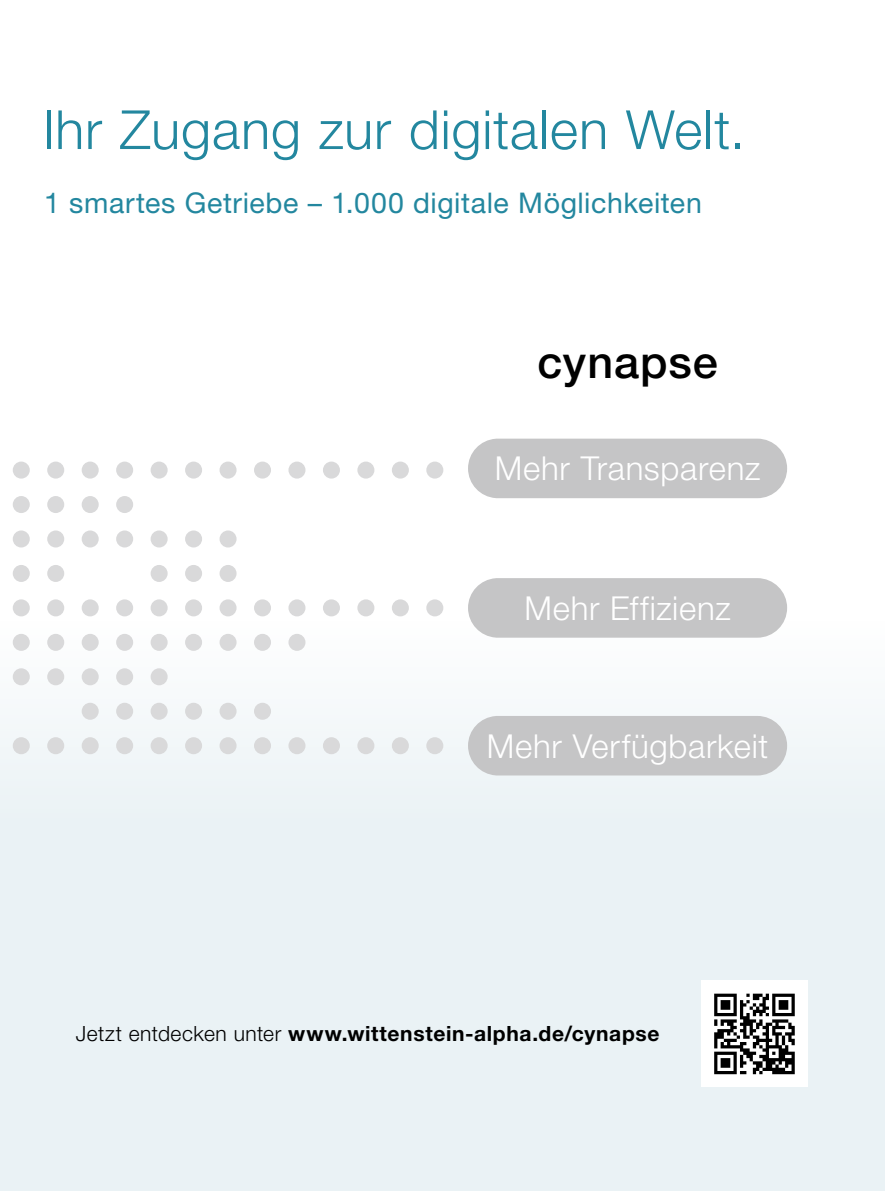
<style>
.page{position:relative;width:885px;height:1191px;background:#fff}
.page>*{position:absolute;margin:0;border:0;box-sizing:border-box;transform-origin:0 0}
.Headline_HN_45_light{font:300 54px "Helvetica Neue LT Std";letter-spacing:.015em;color:#23879f}
.Headline_HN_45_light-2{font:500 45px "Helvetica Neue LT Std";letter-spacing:.02em;color:#000}
.Headline_HN_45_light-3{font:300 33px "Helvetica Neue LT Std";letter-spacing:.02em;color:#fff}
.Subline_HN_65_med__1{font:28.5px "Helvetica Neue LT Std";letter-spacing:.02em;color:#23879f}
.Subline_HN_65_med__1-2{font:700 21px "Helvetica Neue LT Std";letter-spacing:.03em;color:#000}
.s1{font-weight:300}
</style>
<div class="page">
<div style="left:0;top:621px;width:884px;height:570px;background:#eaf2f5"></div>
<div style="left:13px;top:461px;width:17px;height:17px;background:#d9d9da;border-radius:50%"></div>
<div style="left:47px;top:461px;width:17px;height:17px;background:#d9d9da;border-radius:50%"></div>
<div style="left:82px;top:461px;width:17px;height:17px;background:#d9d9da;border-radius:50%"></div>
<div style="left:116px;top:461px;width:17px;height:17px;background:#d9d9da;border-radius:50%"></div>
<div style="left:151px;top:461px;width:17px;height:17px;background:#d9d9da;border-radius:50%"></div>
<div style="left:185px;top:461px;width:17px;height:17px;background:#d9d9da;border-radius:50%"></div>
<div style="left:219px;top:461px;width:17px;height:17px;background:#d9d9da;border-radius:50%"></div>
<div style="left:254px;top:461px;width:17px;height:17px;background:#d9d9da;border-radius:50%"></div>
<div style="left:288px;top:461px;width:17px;height:17px;background:#d9d9da;border-radius:50%"></div>
<div style="left:323px;top:461px;width:17px;height:17px;background:#d9d9da;border-radius:50%"></div>
<div style="left:357px;top:461px;width:17px;height:17px;background:#d9d9da;border-radius:50%"></div>
<div style="left:392px;top:461px;width:17px;height:17px;background:#d9d9da;border-radius:50%"></div>
<div style="left:426px;top:461px;width:17px;height:17px;background:#d9d9da;border-radius:50%"></div>
<div style="left:13px;top:496px;width:17px;height:17px;background:#d9d9da;border-radius:50%"></div>
<div style="left:47px;top:496px;width:17px;height:17px;background:#d9d9da;border-radius:50%"></div>
<div style="left:82px;top:496px;width:17px;height:17px;background:#d9d9da;border-radius:50%"></div>
<div style="left:116px;top:496px;width:17px;height:17px;background:#d9d9da;border-radius:50%"></div>
<div style="left:13px;top:530px;width:17px;height:17px;background:#d9d9da;border-radius:50%"></div>
<div style="left:47px;top:530px;width:17px;height:17px;background:#d9d9da;border-radius:50%"></div>
<div style="left:82px;top:530px;width:17px;height:17px;background:#d9d9da;border-radius:50%"></div>
<div style="left:116px;top:530px;width:17px;height:17px;background:#d9d9da;border-radius:50%"></div>
<div style="left:151px;top:530px;width:17px;height:17px;background:#d9d9da;border-radius:50%"></div>
<div style="left:185px;top:530px;width:17px;height:17px;background:#d9d9da;border-radius:50%"></div>
<div style="left:219px;top:530px;width:17px;height:17px;background:#d9d9da;border-radius:50%"></div>
<div style="left:13px;top:565px;width:17px;height:17px;background:#d9d9da;border-radius:50%"></div>
<div style="left:47px;top:565px;width:17px;height:17px;background:#d9d9da;border-radius:50%"></div>
<div style="left:151px;top:565px;width:17px;height:17px;background:#d9d9da;border-radius:50%"></div>
<div style="left:185px;top:565px;width:17px;height:17px;background:#d9d9da;border-radius:50%"></div>
<div style="left:219px;top:565px;width:17px;height:17px;background:#d9d9da;border-radius:50%"></div>
<div style="left:13px;top:599px;width:17px;height:17px;background:#d9d9da;border-radius:50%"></div>
<div style="left:47px;top:599px;width:17px;height:17px;background:#d9d9da;border-radius:50%"></div>
<div style="left:82px;top:599px;width:17px;height:17px;background:#d9d9da;border-radius:50%"></div>
<div style="left:116px;top:599px;width:17px;height:17px;background:#d9d9da;border-radius:50%"></div>
<div style="left:151px;top:599px;width:17px;height:17px;background:#d9d9da;border-radius:50%"></div>
<div style="left:185px;top:599px;width:17px;height:17px;background:#d9d9da;border-radius:50%"></div>
<div style="left:219px;top:599px;width:17px;height:17px;background:#d9d9da;border-radius:50%"></div>
<div style="left:254px;top:599px;width:17px;height:17px;background:#d9d9da;border-radius:50%"></div>
<div style="left:288px;top:599px;width:17px;height:17px;background:#d9d9da;border-radius:50%"></div>
<div style="left:323px;top:599px;width:17px;height:17px;background:#d9d9da;border-radius:50%"></div>
<div style="left:357px;top:599px;width:17px;height:17px;background:#d9d9da;border-radius:50%"></div>
<div style="left:392px;top:599px;width:17px;height:17px;background:#d9d9da;border-radius:50%"></div>
<div style="left:426px;top:599px;width:17px;height:17px;background:#d9d9da;border-radius:50%"></div>
<div style="left:13px;top:634px;width:17px;height:17px;background:#d9d9da;border-radius:50%"></div>
<div style="left:47px;top:634px;width:17px;height:17px;background:#d9d9da;border-radius:50%"></div>
<div style="left:82px;top:634px;width:17px;height:17px;background:#d9d9da;border-radius:50%"></div>
<div style="left:116px;top:634px;width:17px;height:17px;background:#d9d9da;border-radius:50%"></div>
<div style="left:151px;top:634px;width:17px;height:17px;background:#d9d9da;border-radius:50%"></div>
<div style="left:185px;top:634px;width:17px;height:17px;background:#d9d9da;border-radius:50%"></div>
<div style="left:219px;top:634px;width:17px;height:17px;background:#d9d9da;border-radius:50%"></div>
<div style="left:254px;top:634px;width:17px;height:17px;background:#d9d9da;border-radius:50%"></div>
<div style="left:288px;top:634px;width:17px;height:17px;background:#d9d9da;border-radius:50%"></div>
<div style="left:13px;top:668px;width:17px;height:17px;background:#d9d9da;border-radius:50%"></div>
<div style="left:47px;top:668px;width:17px;height:17px;background:#d9d9da;border-radius:50%"></div>
<div style="left:82px;top:668px;width:17px;height:17px;background:#d9d9da;border-radius:50%"></div>
<div style="left:116px;top:668px;width:17px;height:17px;background:#d9d9da;border-radius:50%"></div>
<div style="left:151px;top:668px;width:17px;height:17px;background:#d9d9da;border-radius:50%"></div>
<div style="left:82px;top:702px;width:17px;height:18px;background:#d9d9da;border-radius:50%"></div>
<div style="left:116px;top:702px;width:17px;height:18px;background:#d9d9da;border-radius:50%"></div>
<div style="left:151px;top:702px;width:17px;height:18px;background:#d9d9da;border-radius:50%"></div>
<div style="left:185px;top:702px;width:17px;height:18px;background:#d9d9da;border-radius:50%"></div>
<div style="left:219px;top:702px;width:17px;height:18px;background:#d9d9da;border-radius:50%"></div>
<div style="left:254px;top:702px;width:17px;height:18px;background:#d9d9da;border-radius:50%"></div>
<div style="left:13px;top:737px;width:17px;height:17px;background:#d9d9da;border-radius:50%"></div>
<div style="left:47px;top:737px;width:17px;height:17px;background:#d9d9da;border-radius:50%"></div>
<div style="left:82px;top:737px;width:17px;height:17px;background:#d9d9da;border-radius:50%"></div>
<div style="left:116px;top:737px;width:17px;height:17px;background:#d9d9da;border-radius:50%"></div>
<div style="left:151px;top:737px;width:17px;height:17px;background:#d9d9da;border-radius:50%"></div>
<div style="left:185px;top:737px;width:17px;height:17px;background:#d9d9da;border-radius:50%"></div>
<div style="left:219px;top:737px;width:17px;height:17px;background:#d9d9da;border-radius:50%"></div>
<div style="left:254px;top:737px;width:17px;height:17px;background:#d9d9da;border-radius:50%"></div>
<div style="left:288px;top:737px;width:17px;height:17px;background:#d9d9da;border-radius:50%"></div>
<div style="left:323px;top:737px;width:17px;height:17px;background:#d9d9da;border-radius:50%"></div>
<div style="left:357px;top:737px;width:17px;height:17px;background:#d9d9da;border-radius:50%"></div>
<div style="left:392px;top:737px;width:17px;height:17px;background:#d9d9da;border-radius:50%"></div>
<div style="left:426px;top:737px;width:17px;height:17px;background:#d9d9da;border-radius:50%"></div>
<div style="left:468px;top:438px;width:319px;height:60px;background:#c5c5c6;border-radius:29px"></div>
<div style="left:468px;top:578px;width:319px;height:59px;background:#c5c5c6;border-radius:29px"></div>
<div style="left:468px;top:716px;width:319px;height:59px;background:#c5c5c6;border-radius:29px"></div>
<div style="left:701px;top:980px;width:106px;height:107px;background:#fff"></div>
<svg style="left:714px;top:993px;width:80px;height:81px"></svg>
<p class="Headline_HN_45_light" style="left:43px;top:97px;width:703px">Ihr Zugang zur digitalen Welt.</p>
<p class="Subline_HN_65_med__1" style="left:44px;top:186px;width:659px">1 smartes Getriebe – 1.000 digitale Möglichkeiten</p>
<p class="Headline_HN_45_light-2" style="left:537px;top:335px;width:182px">cynapse</p>
<p class="Headline_HN_45_light-3" style="left:494px;top:448px;width:267px">Mehr Transparenz</p>
<p class="Headline_HN_45_light-3" style="left:524px;top:588px;width:208px">Mehr Effizienz</p>
<p class="Headline_HN_45_light-3" style="left:487px;top:725px;width:283px">Mehr Verfügbarkeit</p>
<p class="Subline_HN_65_med__1-2" style="left:76px;top:1020px;width:585px"><span class="s1">Jetzt entdecken unter</span> www.wittenstein-alpha.de/cynapse</p>
</div>
